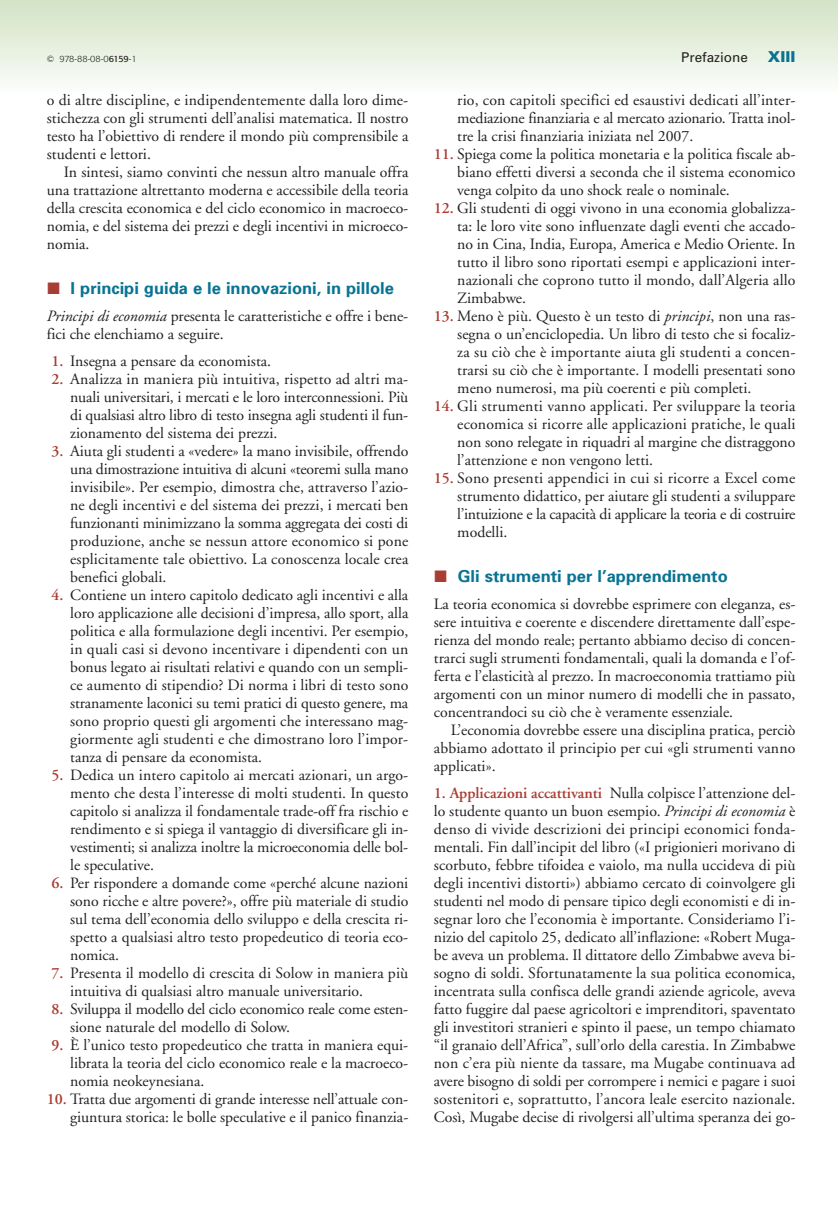
<style>
.page{position:relative;width:838px;height:1212px;background:#fff}
.page>*{position:absolute;margin:0;border:0;box-sizing:border-box;transform-origin:0 0}
.t1{font:700 16.5px "Univers";color:#087393}
.t2{font:15.75px/18px "Adobe Garamond";color:#231f20;text-align:justify}
.t3{font:900 15px "Univers";color:#087393}
.t4{font:13.5px "Univers";color:#231f20}
.t5{font:300 9px "Formata";letter-spacing:-.02em;color:#231f20}
.s1{font-weight:400}
.s2{font-style:italic}
.s3{font-weight:600;color:#aa3d33}
</style>
<div class="page">
<div style="left:0;top:0;width:838px;height:94px;background:linear-gradient(to bottom,#d2e2c4,#fcfdfb)"></div>
<p class="t5" style="left:47px;top:55px;width:91px">© 978-88-08-0<span class="s1">6159</span>-1</p>
<p class="t4" style="left:681px;top:52px;width:68px">Prefazione</p>
<p class="t3" style="left:768px;top:51px;width:29px">XIII</p>
<p class="t2" style="left:47px;top:92px;width:363px">o di altre discipline, e indipendentemente dalla loro dime&shy;stichezza con gli strumenti dell’analisi matematica. Il nostro testo ha l’obiettivo di rendere il mondo più comprensibile a studenti e lettori.</p>
<p class="t2" style="left:47px;top:164px;width:363px;text-indent:17px">In sintesi, siamo convinti che nessun altro manuale offra una trattazione altrettanto moderna e accessibile della teoria della crescita economica e del ciclo economico in macroeco&shy;nomia, e del sistema dei prezzi e degli incentivi in microeco&shy;nomia.</p>
<p class="t1" style="left:71px;top:282px;width:325px">I principi guida e le innovazioni, in pillole</p>
<p class="t2" style="left:47px;top:308px;width:363px"><span class="s2">Principi di economia</span> presenta le caratteristiche e offre i bene&shy;fici che elenchiamo a seguire.</p>
<p class="t2" style="left:51px;top:353px;width:221px"><span class="s3">1.</span> Insegna a pensare da economista.</p>
<p class="t2" style="left:70px;top:371px;width:340px;text-indent:-19px"><span class="s3">2.</span> Analizza in maniera più intuitiva, rispetto ad altri ma&shy;nuali universitari, i mercati e le loro interconnessioni. Più di qualsiasi altro libro di testo insegna agli studenti il fun&shy;zionamento del sistema dei prezzi.</p>
<p class="t2" style="left:70px;top:443px;width:340px;text-indent:-19px"><span class="s3">3.</span> Aiuta gli studenti a «vedere» la mano invisibile, offrendo una dimostrazione intuitiva di alcuni «teoremi sulla mano invisibile». Per esempio, dimostra che, attraverso l’azio&shy;ne degli incentivi e del sistema dei prezzi, i mercati ben funzionanti minimizzano la somma aggregata dei costi di produzione, anche se nessun attore economico si pone esplicitamente tale obiettivo. La conoscenza locale crea benefici globali.</p>
<p class="t2" style="left:70px;top:587px;width:340px;text-indent:-19px"><span class="s3">4.</span> Contiene un intero capitolo dedicato agli incentivi e alla loro applicazione alle decisioni d’impresa, allo sport, alla politica e alla formulazione degli incentivi. Per esempio, in quali casi si devono incentivare i dipendenti con un bonus legato ai risultati relativi e quando con un sempli&shy;ce aumento di stipendio? Di norma i libri di testo sono stranamente laconici su temi pratici di questo genere, ma sono proprio questi gli argomenti che interessano mag&shy;giormente agli studenti e che dimostrano loro l’impor&shy;tanza di pensare da economista.</p>
<p class="t2" style="left:70px;top:767px;width:340px;text-indent:-19px"><span class="s3">5.</span> Dedica un intero capitolo ai mercati azionari, un argo&shy;mento che desta l’interesse di molti studenti. In questo capitolo si analizza il fondamentale trade-off fra rischio e rendimento e si spiega il vantaggio di diversificare gli in&shy;vestimenti; si analizza inoltre la microeconomia delle bol&shy;le speculative.</p>
<p class="t2" style="left:70px;top:875px;width:340px;text-indent:-19px"><span class="s3">6.</span> Per rispondere a domande come «perché alcune nazioni sono ricche e altre povere?», offre più materiale di studio sul tema dell’economia dello sviluppo e della crescita ri&shy;spetto a qualsiasi altro testo propedeutico di teoria eco&shy;nomica.</p>
<p class="t2" style="left:70px;top:965px;width:340px;text-indent:-19px"><span class="s3">7.</span> Presenta il modello di crescita di Solow in maniera più intuitiva di qualsiasi altro manuale universitario.</p>
<p class="t2" style="left:70px;top:1001px;width:340px;text-indent:-19px"><span class="s3">8.</span> Sviluppa il modello del ciclo economico reale come esten&shy;sione naturale del modello di Solow.</p>
<p class="t2" style="left:70px;top:1037px;width:340px;text-indent:-19px"><span class="s3">9.</span> È l’unico testo propedeutico che tratta in maniera equi&shy;librata la teoria del ciclo economico reale e la macroeco&shy;nomia neokeynesiana.</p>
<p class="t2" style="left:47px;top:1091px;width:363px;text-align:right"><span class="s3">10.</span> Tratta due argomenti di grande interesse nell’attuale con&shy;giuntura storica: le bolle speculative e il panico finanzia-</p>
<p class="t2" style="left:457px;top:92px;width:340px">rio, con capitoli specifici ed esaustivi dedicati all’inter&shy;mediazione finanziaria e al mercato azionario. Tratta inol&shy;tre la crisi finanziaria iniziata nel 2007.</p>
<p class="t2" style="left:457px;top:146px;width:340px;text-indent:-23px"><span class="s3">11.</span> Spiega come la politica monetaria e la politica fiscale ab&shy;biano effetti diversi a seconda che il sistema economico venga colpito da uno shock reale o nominale.</p>
<p class="t2" style="left:457px;top:200px;width:340px;text-indent:-23px"><span class="s3">12.</span> Gli studenti di oggi vivono in una economia globalizza&shy;ta: le loro vite sono influenzate dagli eventi che accado&shy;no in Cina, India, Europa, America e Medio Oriente. In tutto il libro sono riportati esempi e applicazioni inter&shy;nazionali che coprono tutto il mondo, dall’Algeria allo Zimbabwe.</p>
<p class="t2" style="left:457px;top:308px;width:340px;text-indent:-23px"><span class="s3">13.</span> Meno è più. Questo è un testo di <span class="s2">principi</span>, non una ras&shy;segna o un’enciclopedia. Un libro di testo che si focaliz&shy;za su ciò che è importante aiuta gli studenti a concen&shy;trarsi su ciò che è importante. I modelli presentati sono meno numerosi, ma più coerenti e più completi.</p>
<p class="t2" style="left:457px;top:398px;width:340px;text-indent:-23px"><span class="s3">14.</span> Gli strumenti vanno applicati. Per sviluppare la teoria economica si ricorre alle applicazioni pratiche, le quali non sono relegate in riquadri al margine che distraggono l’attenzione e non vengono letti.</p>
<p class="t2" style="left:457px;top:470px;width:340px;text-indent:-23px"><span class="s3">15.</span> Sono presenti appendici in cui si ricorre a Excel come strumento didattico, per aiutare gli studenti a sviluppare l’intuizione e la capacità di applicare la teoria e di costruire modelli.</p>
<p class="t1" style="left:458px;top:570px;width:271px">Gli strumenti per l’apprendimento</p>
<p class="t2" style="left:434px;top:596px;width:363px">La teoria economica si dovrebbe esprimere con eleganza, es&shy;sere intuitiva e coerente e discendere direttamente dall’espe&shy;rienza del mondo reale; pertanto abbiamo deciso di concen&shy;trarci sugli strumenti fondamentali, quali la domanda e l’of&shy;ferta e l’elasticità al prezzo. In macroeconomia trattiamo più argomenti con un minor numero di modelli che in passato, concentrandoci su ciò che è veramente essenziale.</p>
<p class="t2" style="left:434px;top:722px;width:363px;text-indent:17px">L’economia dovrebbe essere una disciplina pratica, perciò abbiamo adottato il principio per cui «gli strumenti vanno applicati».</p>
<p class="t2" style="left:434px;top:785px;width:363px"><span class="s3">1. Applicazioni accattivanti</span> Nulla colpisce l’attenzione del&shy;lo studente quanto un buon esempio. <span class="s2">Principi di economia</span> è denso di vivide descrizioni dei principi economici fonda&shy;mentali. Fin dall’incipit del libro («I prigionieri morivano di scorbuto, febbre tifoidea e vaiolo, ma nulla uccideva di più degli incentivi distorti») abbiamo cercato di coinvolgere gli studenti nel modo di pensare tipico degli economisti e di in&shy;segnar loro che l’economia è importante. Consideriamo l’i&shy;nizio del capitolo 25, dedicato all’inflazione: «Robert Muga&shy;be aveva un problema. Il dittatore dello Zimbabwe aveva bi&shy;sogno di soldi. Sfortunatamente la sua politica economica, incentrata sulla confisca delle grandi aziende agricole, aveva fatto fuggire dal paese agricoltori e imprenditori, spaventato gli investitori stranieri e spinto il paese, un tempo chiamato “il granaio dell’Africa”, sull’orlo della carestia. In Zimbabwe non c’era più niente da tassare, ma Mugabe continuava ad avere bisogno di soldi per corrompere i nemici e pagare i suoi sostenitori e, soprattutto, l’ancora leale esercito nazionale.<br>Così, Mugabe decise di rivolgersi all’ultima speranza dei go-</p>
</div>
